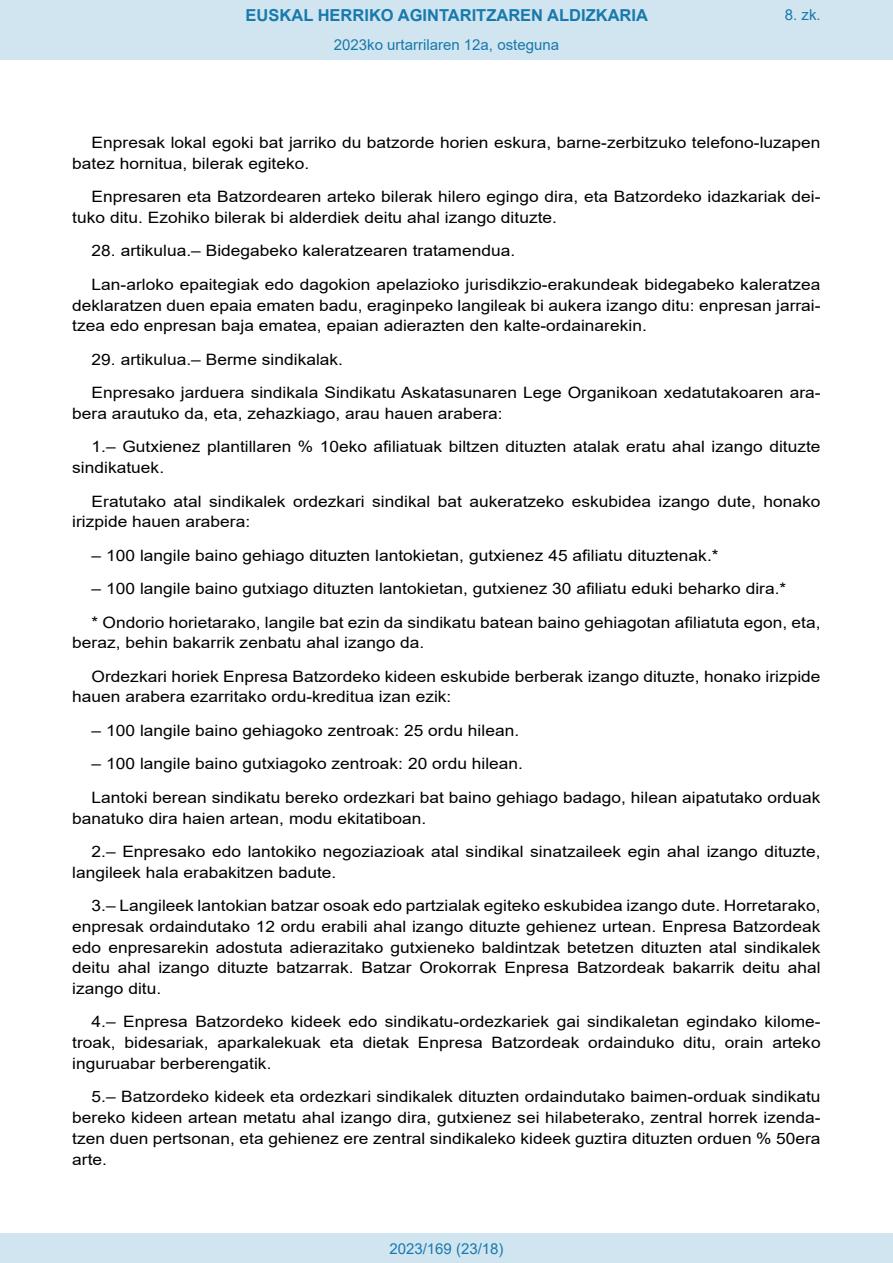
<style>
.page{position:relative;width:893px;height:1263px;background:#fff}
.page>*{position:absolute;margin:0;border:0;box-sizing:border-box;transform-origin:0 0}
.t1{font:700 16.5px "Arial";color:#1879ad}
.BOPVDetalle{font:15.6px/20.7px "Arial";color:#000;scale:1.11 1}
.Paginacion_Centro{font:15px "Arial";color:#1879ad}
</style>
<div class="page">
<div style="left:0;top:0;width:893px;height:60px;background:#d0e5f0"></div>
<div style="left:0;top:1233px;width:893px;height:30px;background:#d0e5f0"></div>
<p class="t1" style="left:246px;top:3px;width:404px">EUSKAL HERRIKO AGINTARITZAREN ALDIZKARIA</p>
<p class="Paginacion_Centro" style="left:334px;top:35px;width:227px">2023ko urtarrilaren 12a, osteguna</p>
<p class="Paginacion_Centro" style="left:785px;top:5px;width:37px">8. zk.</p>
<p class="BOPVDetalle" style="left:72px;top:132px;width:676px;text-indent:19px">Enpresak lokal egoki bat jarriko du batzorde horien eskura, barne-zerbitzuko telefono-luzapen batez hornitua, bilerak egiteko.</p>
<p class="BOPVDetalle" style="left:72px;top:186px;width:676px;text-indent:19px">Enpresaren eta Batzordearen arteko bilerak hilero egingo dira, eta Batzordeko idazkariak dei&shy;tuko ditu. Ezohiko bilerak bi alderdiek deitu ahal izango dituzte.</p>
<p class="BOPVDetalle" style="left:92px;top:240px;width:383px">28. artikulua.– Bidegabeko kaleratzearen tratamendua.</p>
<p class="BOPVDetalle" style="left:72px;top:274px;width:676px;text-align:justify;text-indent:19px">Lan-arloko epaitegiak edo dagokion apelazioko jurisdikzio-erakundeak bidegabeko kaleratzea deklaratzen duen epaia ematen badu, eraginpeko langileak bi aukera izango ditu: enpresan jarrai&shy;tzea edo enpresan baja ematea, epaian adierazten den kalte-ordainarekin.</p>
<p class="BOPVDetalle" style="left:92px;top:349px;width:228px">29. artikulua.– Berme sindikalak.</p>
<p class="BOPVDetalle" style="left:72px;top:382px;width:676px;text-indent:19px">Enpresako jarduera sindikala Sindikatu Askatasunaren Lege Organikoan xedatutakoaren ara&shy;bera arautuko da, eta, zehazkiago, arau hauen arabera:</p>
<p class="BOPVDetalle" style="left:72px;top:436px;width:676px;text-indent:19px">1.– Gutxienez plantillaren % 10eko afiliatuak biltzen dituzten atalak eratu ahal izango dituzte sindikatuek.</p>
<p class="BOPVDetalle" style="left:72px;top:491px;width:676px;text-indent:19px">Eratutako atal sindikalek ordezkari sindikal bat aukeratzeko eskubidea izango dute, honako irizpide hauen arabera:</p>
<p class="BOPVDetalle" style="left:92px;top:545px;width:566px">– 100 langile baino gehiago dituzten lantokietan, gutxienez 45 afiliatu dituztenak.*</p>
<p class="BOPVDetalle" style="left:92px;top:578px;width:627px">– 100 langile baino gutxiago dituzten lantokietan, gutxienez 30 afiliatu eduki beharko dira.*</p>
<p class="BOPVDetalle" style="left:72px;top:612px;width:676px;text-indent:19px">* Ondorio horietarako, langile bat ezin da sindikatu batean baino gehiagotan afiliatuta egon, eta, beraz, behin bakarrik zenbatu ahal izango da.</p>
<p class="BOPVDetalle" style="left:72px;top:666px;width:676px;text-indent:19px">Ordezkari horiek Enpresa Batzordeko kideen eskubide berberak izango dituzte, honako irizpide hauen arabera ezarritako ordu-kreditua izan ezik:</p>
<p class="BOPVDetalle" style="left:92px;top:720px;width:387px">– 100 langile baino gehiagoko zentroak: 25 ordu hilean.</p>
<p class="BOPVDetalle" style="left:92px;top:753px;width:390px">– 100 langile baino gutxiagoko zentroak: 20 ordu hilean.</p>
<p class="BOPVDetalle" style="left:72px;top:787px;width:676px;text-indent:19px">Lantoki berean sindikatu bereko ordezkari bat baino gehiago badago, hilean aipatutako orduak banatuko dira haien artean, modu ekitatiboan.</p>
<p class="BOPVDetalle" style="left:72px;top:841px;width:676px;text-indent:19px">2.– Enpresako edo lantokiko negoziazioak atal sindikal sinatzaileek egin ahal izango dituzte, langileek hala erabakitzen badute.</p>
<p class="BOPVDetalle" style="left:72px;top:895px;width:676px;text-align:justify;text-indent:19px">3.– Langileek lantokian batzar osoak edo partzialak egiteko eskubidea izango dute. Horretarako, enpresak ordaindutako 12 ordu erabili ahal izango dituzte gehienez urtean. Enpresa Batzordeak edo enpresarekin adostuta adierazitako gutxieneko baldintzak betetzen dituzten atal sindikalek deitu ahal izango dituzte batzarrak. Batzar Orokorrak Enpresa Batzordeak bakarrik deitu ahal izango ditu.</p>
<p class="BOPVDetalle" style="left:72px;top:1011px;width:676px;text-align:justify;text-indent:19px">4.– Enpresa Batzordeko kideek edo sindikatu-ordezkariek gai sindikaletan egindako kilome&shy;troak, bidesariak, aparkalekuak eta dietak Enpresa Batzordeak ordainduko ditu, orain arteko inguruabar berberengatik.</p>
<p class="BOPVDetalle" style="left:72px;top:1086px;width:676px;text-align:justify;text-indent:19px">5.– Batzordeko kideek eta ordezkari sindikalek dituzten ordaindutako baimen-orduak sindikatu bereko kideen artean metatu ahal izango dira, gutxienez sei hilabeterako, zentral horrek izenda&shy;tzen duen pertsonan, eta gehienez ere zentral sindikaleko kideek guztira dituzten orduen % 50era arte.</p>
<p class="Paginacion_Centro" style="left:389px;top:1238px;width:116px">2023/169 (23/18)</p>
</div>
